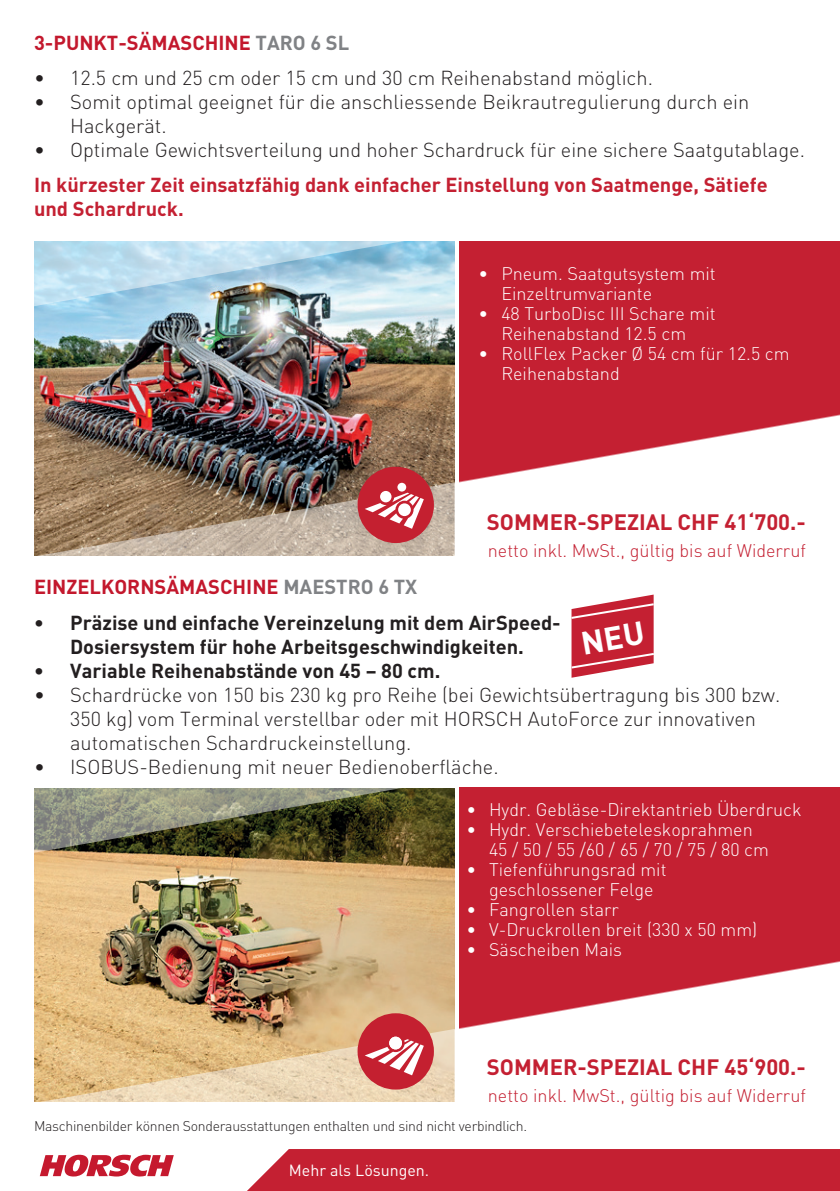
<style>
.page{position:relative;width:840px;height:1191px;background:#fff}
.page>*{position:absolute;margin:0;border:0;box-sizing:border-box;transform-origin:0 0}
.t1{font:700 22px "DIN";color:#c42032}
.t2{font:300 20px/24px "DIN";color:#231f20}
.t3{font:700 20px/24px "DIN";color:#231f20;text-align:center}
.t4{font:700 20px/24px "DIN";color:#c42032}
.t5{font:700 20px "DIN";color:#c3182d}
.t6{font:300 18px/20px "DIN";color:#fff}
.t7{font:300 18px "DIN";color:#c42032}
.t8{font:16px "DIN";color:#fff}
.t9{font:300 14px "DIN";letter-spacing:-.02em;color:#231f20}
.s1{color:#808285}
</style>
<div class="page">
<img style="left:34px;top:343px;width:420px;height:71px">
<img style="left:34px;top:241px;width:421px;height:102px">
<div style="left:459px;top:241px;width:380px;height:313px;background:#c42032"></div>
<img style="left:34px;top:414px;width:805px;height:142px">
<svg style="left:357px;top:467px;width:76px;height:76px"></svg>
<div style="left:397px;top:483px;width:9px;height:8px;background:#fff;border-radius:50%"></div>
<svg style="left:454px;top:415px;width:385px;height:141px;fill:#fff"></svg>
<img style="left:34px;top:889px;width:420px;height:48px">
<svg style="left:34px;top:677px;width:542px;height:212px"></svg>
<div style="left:459px;top:787px;width:380px;height:314px;background:#c42032"></div>
<img style="left:34px;top:937px;width:805px;height:240px">
<svg style="left:357px;top:1013px;width:76px;height:76px"></svg>
<svg style="left:454px;top:962px;width:385px;height:187px;fill:#fff"></svg>
<svg style="left:40px;top:1154px;width:134px;height:22px"></svg>
<svg style="left:214px;top:1149px;width:625px;height:42px"></svg>
<svg style="left:571px;top:594px;width:83px;height:83px"></svg>
<p class="t5" style="left:34px;top:29px;width:316px">3-PUNKT-SÄMASCHINE <span class="s1">TARO 6 SL</span></p>
<p class="t2" style="left:34px;top:66px;width:620px">• 12.5 cm und 25 cm oder 15 cm und 30 cm Reihenabstand möglich.</p>
<p class="t2" style="left:70px;top:90px;width:680px;text-indent:-36px">• Somit optimal geeignet für die anschliessende Beikrautregulierung durch ein<br>Hackgerät.</p>
<p class="t2" style="left:34px;top:138px;width:772px">• Optimale Gewichtsverteilung und hoher Schardruck für eine sichere Saatgutablage.</p>
<p class="t4" style="left:34px;top:172px;width:734px">In kürzester Zeit einsatzfähig dank einfacher Einstellung von Saatmenge, Sätiefe und Schardruck.</p>
<p class="t6" style="left:501px;top:263px;width:216px;text-indent:-23px">• Pneum. Saatgutsystem mit<br>Einzeltrumvariante</p>
<p class="t6" style="left:478px;top:303px;width:238px;text-align:center">• 48 TurboDisc III Schare mit<br>Reihenabstand 12.5 cm</p>
<p class="t6" style="left:501px;top:343px;width:289px;text-indent:-23px">• RollFlex Packer Ø 54 cm für 12.5 cm<br>Reihenabstand</p>
<p class="t1" style="left:486px;top:507px;width:320px">SOMMER-SPEZIAL CHF 41‘700.-</p>
<p class="t7" style="left:487px;top:539px;width:319px">netto inkl. MwSt., gültig bis auf Widerruf</p>
<p class="t5" style="left:34px;top:574px;width:384px">EINZELKORNSÄMASCHINE <span class="s1">MAESTRO 6 TX</span></p>
<p class="t3" style="left:34px;top:609px;width:528px">• Präzise und einfache Vereinzelung mit dem AirSpeed-<br>Dosiersystem für hohe Arbeitsgeschwindigkeiten.</p>
<p class="t3" style="left:34px;top:657px;width:407px">• Variable Reihenabstände von 45 – 80 cm.</p>
<p class="t2" style="left:70px;top:682px;width:711px;text-indent:-36px">• Schardrücke von 150 bis 230 kg pro Reihe (bei Gewichtsübertragung bis 300 bzw.<br>350 kg) vom Terminal verstellbar oder mit HORSCH AutoForce zur innovativen automatischen Schardruckeinstellung.</p>
<p class="t2" style="left:34px;top:754px;width:466px">• ISOBUS-Bedienung mit neuer Bedienoberfläche.</p>
<p class="t6" style="left:466px;top:799px;width:336px">• Hydr. Gebläse-Direktantrieb Überdruck</p>
<p class="t6" style="left:489px;top:819px;width:281px;text-indent:-23px">• Hydr. Verschiebeteleskoprahmen<br>45 / 50 / 55 /60 / 65 / 70 / 75 / 80 cm</p>
<p class="t6" style="left:466px;top:859px;width:202px;text-align:center">• Tiefenführungsrad mit geschlossener Felge</p>
<p class="t6" style="left:466px;top:899px;width:154px">• Fangrollen starr</p>
<p class="t6" style="left:466px;top:919px;width:292px">• V-Druckrollen breit (330 x 50 mm)</p>
<p class="t6" style="left:466px;top:939px;width:157px">• Säscheiben Mais</p>
<p class="t1" style="left:486px;top:1052px;width:320px">SOMMER-SPEZIAL CHF 45‘900.-</p>
<p class="t7" style="left:487px;top:1084px;width:319px">netto inkl. MwSt., gültig bis auf Widerruf</p>
<p class="t9" style="left:34px;top:1117px;width:494px">Maschinenbilder können Sonderausstattungen enthalten und sind nicht verbindlich.</p>
<p class="t8" style="left:288px;top:1159px;width:142px">Mehr als Lösungen.</p>
</div>
